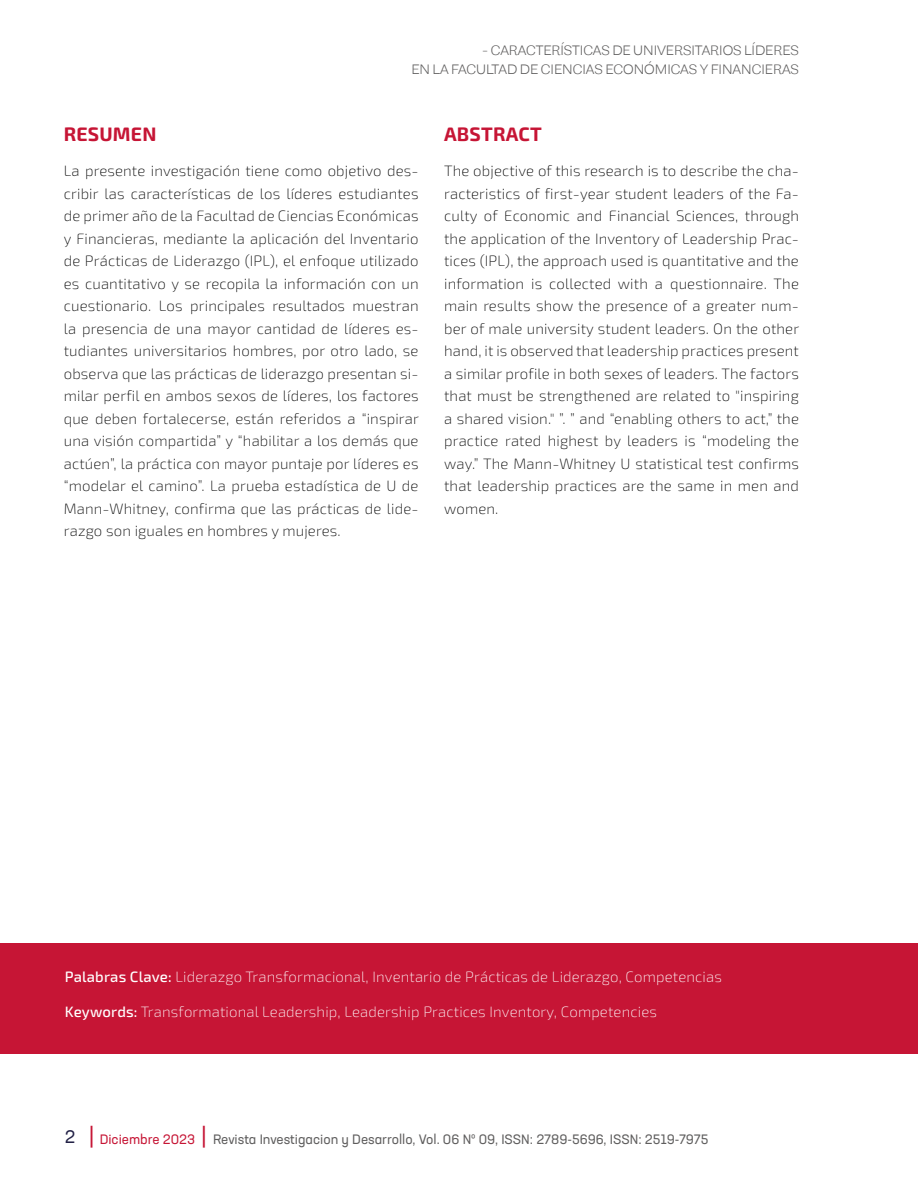
<style>
.page{position:relative;width:918px;height:1188px;background:#fff}
.page>*{position:absolute;margin:0;border:0;box-sizing:border-box;transform-origin:0 0}
.t1{font:700 19.5px "Exo 2";letter-spacing:.01em;color:#c61535}
.t2{font:200 15px/22.5px "Exo 2";letter-spacing:.01em;color:#000;text-align:justify}
.t3{font:200 15px "Exo 2";letter-spacing:.01em;color:#fff}
.t4{font:13.5px "Neusa Next Pro";color:#5f5e5e}
.t5{font:300 13.5px/19.5px "Capital Gothic";color:#5f5e5e;text-align:right}
.s1{font-weight:500}
.s2{font-size:18px;color:#222146}
.s3{font-size:22.5px;color:#c61535}
.s4{color:#c61535}
</style>
<div class="page">
<div style="left:0;top:944px;width:918px;height:110px;background:#c61535"></div>
<p class="t5" style="left:411px;top:40px;width:389px">- CARACTERÍSTICAS DE UNIVERSITARIOS LÍDERES<br>EN LA FACULTAD DE CIENCIAS ECONÓMICAS Y FINANCIERAS</p>
<h1 class="t1" style="left:64px;top:123px;width:94px">RESUMEN</h1>
<p class="t2" style="left:64px;top:160px;width:357px">La presente investigación tiene como objetivo des&shy;cribir las características de los líderes estudiantes de primer año de la Facultad de Ciencias Económicas y Financieras, mediante la aplicación del Inventario de Prácticas de Liderazgo (IPL), el enfoque utilizado es cuantitativo y se recopila la información con un cuestionario. Los principales resultados muestran la presencia de una mayor cantidad de líderes es&shy;tudiantes universitarios hombres, por otro lado, se observa que las prácticas de liderazgo presentan si&shy;milar perfil en ambos sexos de líderes, los factores que deben fortalecerse, están referidos a “inspirar una visión compartida” y “habilitar a los demás que actúen”, la práctica con mayor puntaje por líderes es “modelar el camino”. La prueba estadística de U de Mann-Whitney, confirma que las prácticas de lide&shy;razgo son iguales en hombres y mujeres.</p>
<h1 class="t1" style="left:444px;top:123px;width:99px">ABSTRACT</h1>
<p class="t2" style="left:444px;top:160px;width:357px">The objective of this research is to describe the cha&shy;racteristics of first-year student leaders of the Fa&shy;culty of Economic and Financial Sciences, through the application of the Inventory of Leadership Prac&shy;tices (IPL), the approach used is quantitative and the information is collected with a questionnaire. The main results show the presence of a greater num&shy;ber of male university student leaders. On the other hand, it is observed that leadership practices present a similar profile in both sexes of leaders. The factors that must be strengthened are related to "inspiring a shared vision." ”. ” and “enabling others to act,” the practice rated highest by leaders is “modeling the way.” The Mann-Whitney U statistical test confirms that leadership practices are the same in men and women.</p>
<p class="t3" style="left:65px;top:968px;width:659px"><span class="s1">Palabras Clave:</span> Liderazgo Transformacional, Inventario de Prácticas de Liderazgo, Competencias</p>
<p class="t3" style="left:65px;top:1003px;width:594px"><span class="s1">Keywords:</span> Transformational Leadership, Leadership Practices Inventory, Competencies</p>
<p class="t4" style="left:65px;top:1130px;width:645px"><span class="s2">2</span> <span class="s3">|</span> <span class="s4">Diciembre 2023</span> <span class="s3">|</span> Revista Investigacion y Desarrollo, Vol. 06 Nº 09, ISSN: 2789-5696, ISSN: 2519-7975</p>
</div>
